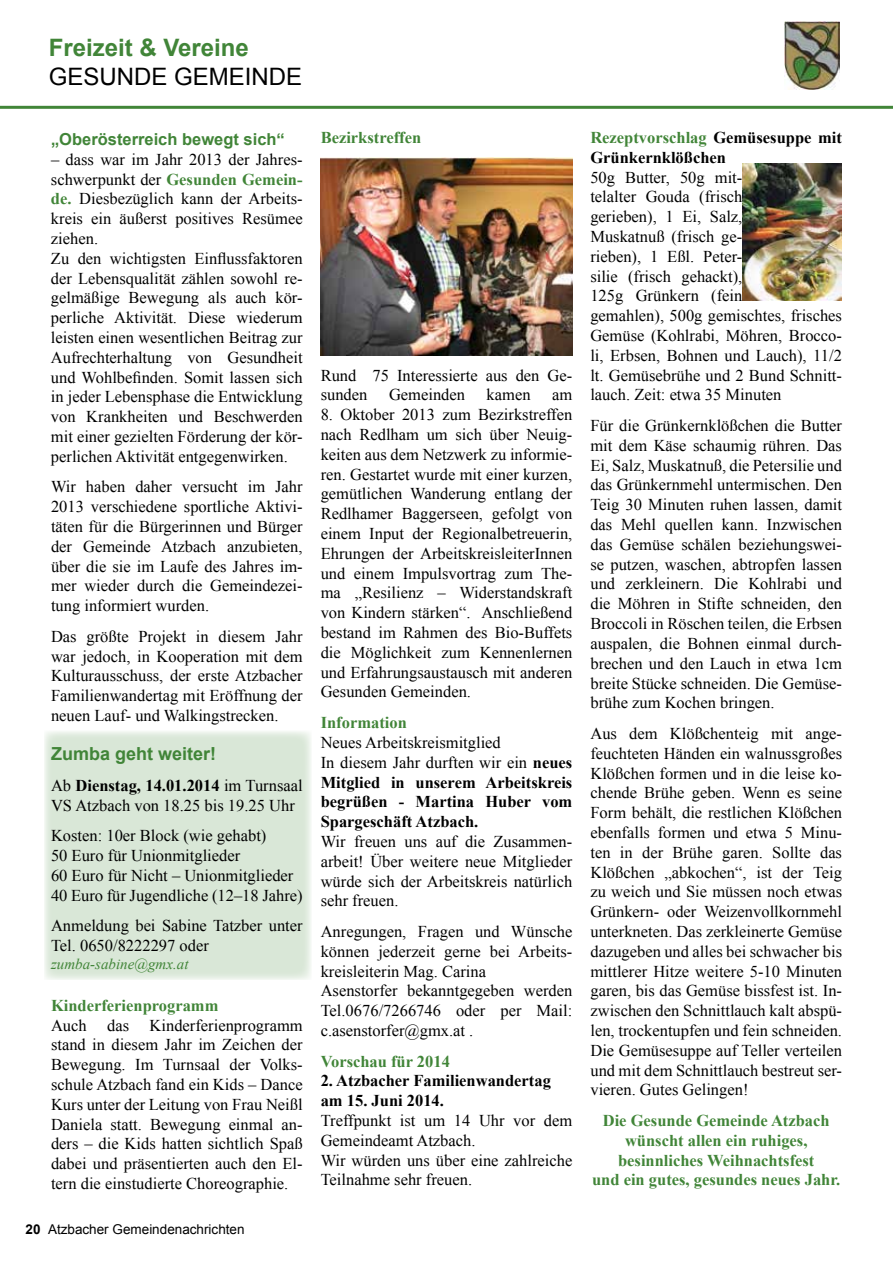
<style>
.page{position:relative;width:893px;height:1263px;background:#fff}
.page>*{position:absolute;margin:0;border:0;box-sizing:border-box;transform-origin:0 0}
.t1{font:700 24px "Arial";color:#418538}
.t2{font:24px "Arial";color:#000}
.t3{font:700 18px "Arial";color:#418538}
.t4{font:16.5px/19.8px "Times New Roman";color:#000}
.t5{font:700 16.5px/19.8px "Times New Roman";color:#000}
.t6{font:700 16.5px/19.8px "Times New Roman";color:#418538;text-align:center}
.t7{font:700 16.5px "Arial";color:#418538}
.t8{font:italic 15px "Times New Roman";color:#418538}
.t9{font:13.5px "Arial";color:#000}
.s1{font-weight:700;color:#418538}
.s2{font-weight:700}
.s3{font-weight:400}
.s4{color:#418538}
</style>
<div class="page">
<hr style="left:0;top:106px;width:893px;height:3px;background:#418538">
<img style="left:784px;top:21px;width:56px;height:68px">
<img style="left:321px;top:157px;width:251px;height:198px">
<div style="left:44px;top:731px;width:268px;height:249px;background:#d9e7d7"></div>
<img style="left:742px;top:164px;width:100px;height:137px">
<h1 class="t1" style="left:49px;top:32px;width:202px">Freizeit &amp; Vereine</h1>
<h1 class="t2" style="left:49px;top:61px;width:255px">gesunde gemeinde</h1>
<p class="t7" style="left:51px;top:128px;width:235px">„Oberösterreich bewegt sich“</p>
<p class="t4" style="left:51px;top:149px;width:253px">– dass war im Jahr 2013 der Jahres&shy;schwerpunkt der <span class="s1">Gesunden Gemein&shy;de.</span> Diesbezüglich kann der Arbeits&shy;kreis ein äußerst positives Resümee ziehen.<br>Zu den wichtigsten Einflussfaktoren der Lebensqualität zählen sowohl re&shy;gelmäßige Bewegung als auch kör&shy;perliche Aktivität. Diese wiederum leisten einen wesentlichen Beitrag zur Aufrechterhaltung von Gesundheit und Wohlbefinden. Somit lassen sich in jeder Lebensphase die Entwicklung von Krankheiten und Beschwerden mit einer gezielten Förderung der kör&shy;perlichen Aktivität entgegenwirken.</p>
<p class="t4" style="left:51px;top:477px;width:253px;text-align:justify">Wir haben daher versucht im Jahr 2013 verschiedene sportliche Aktivi&shy;täten für die Bürgerinnen und Bürger der Gemeinde Atzbach anzubieten, über die sie im Laufe des Jahres im&shy;mer wieder durch die Gemeindezei&shy;tung informiert wurden.</p>
<p class="t4" style="left:51px;top:626px;width:253px;text-align:justify">Das größte Projekt in diesem Jahr war jedoch, in Kooperation mit dem Kulturausschuss, der erste Atzbacher Familienwandertag mit Eröffnung der neuen Lauf- und Walkingstrecken.</p>
<p class="t3" style="left:51px;top:742px;width:167px">Zumba geht weiter!</p>
<p class="t4" style="left:51px;top:775px;width:253px">Ab <span class="s2">Dienstag, 14.01.2014</span> im Turnsaal<br>VS Atzbach von 18.25 bis 19.25 Uhr</p>
<p class="t4" style="left:51px;top:826px;width:253px">Kosten: 10er Block (wie gehabt)<br>50 Euro für Unionmitglieder<br>60 Euro für Nicht – Unionmitglieder 40 Euro für Jugendliche (12–18 Jahre)</p>
<p class="t4" style="left:51px;top:916px;width:253px">Anmeldung bei Sabine Tatzber unter<br>Tel. 0650/8222297 oder</p>
<p class="t8" style="left:51px;top:954px;width:139px">zumba-sabine@gmx.at</p>
<p class="t6" style="left:51px;top:995px;width:169px">Kinderferienprogramm</p>
<p class="t4" style="left:51px;top:1015px;width:253px;text-align:justify">Auch das Kinderferienprogramm stand in diesem Jahr im Zeichen der Bewegung. Im Turnsaal der Volks&shy;schule Atzbach fand ein Kids – Dance Kurs unter der Leitung von Frau Neißl Daniela statt. Bewegung einmal an&shy;ders – die Kids hatten sichtlich Spaß dabei und präsentierten auch den El&shy;tern die einstudierte Choreographie.</p>
<p class="t9" style="left:26px;top:1220px;width:221px"><span class="s2">20</span> Atzbacher Gemeindenachrichten</p>
<p class="t6" style="left:321px;top:127px;width:102px">Bezirkstreffen</p>
<p class="t4" style="left:321px;top:365px;width:253px">Rund 75 Interessierte aus den Ge&shy;sunden</p>
<p class="t4" style="left:389px;top:385px;width:78px">Gemeinden</p>
<p class="t4" style="left:487px;top:385px;width:45px">kamen</p>
<p class="t4" style="left:552px;top:385px;width:22px">am</p>
<p class="t4" style="left:321px;top:405px;width:253px;text-align:justify">8. Oktober 2013 zum Bezirkstreffen nach Redlham um sich über Neuig&shy;keiten aus dem Netzwerk zu informie&shy;ren. Gestartet wurde mit einer kurzen, gemütlichen Wanderung entlang der Redlhamer Baggerseen, gefolgt von einem Input der Regionalbetreuerin, Ehrungen der ArbeitskreisleiterInnen und einem Impulsvortrag zum The&shy;ma „Resilienz – Widerstandskraft von Kindern stärken“. Anschließend bestand im Rahmen des Bio-Buffets die Möglichkeit zum Kennenlernen und Erfahrungsaustausch mit anderen Gesunden Gemeinden.</p>
<p class="t6" style="left:321px;top:712px;width:88px">Information</p>
<p class="t5" style="left:321px;top:732px;width:253px"><span class="s3">Neues Arbeitskreismitglied<br>In diesem Jahr durften wir ein</span> neues<br>Mitglied in unserem Arbeitskreis begrüßen - Martina Huber vom<br>Spargeschäft Atzbach.</p>
<p class="t4" style="left:321px;top:831px;width:253px;text-align:justify">Wir freuen uns auf die Zusammen&shy;arbeit! Über weitere neue Mitglieder würde sich der Arbeitskreis natürlich sehr freuen.</p>
<p class="t4" style="left:321px;top:921px;width:253px">Anregungen, Fragen und Wünsche können jederzeit gerne bei Arbeits&shy;kreisleiterin Mag. Carina<br>Asenstorfer bekanntgegeben werden<br>Tel.0676/7266746 oder per Mail: c.asenstorfer@gmx.at .</p>
<p class="t6" style="left:321px;top:1051px;width:131px">Vorschau für 2014</p>
<p class="t5" style="left:321px;top:1070px;width:232px">2. Atzbacher Familienwandertag am 15. Juni 2014.</p>
<p class="t4" style="left:321px;top:1110px;width:253px">Treffpunkt ist um 14 Uhr vor dem<br>Gemeindeamt Atzbach.<br>Wir würden uns über eine zahlreiche<br>Teilnahme sehr freuen.</p>
<p class="t5" style="left:590px;top:127px;width:253px"><span class="s4">Rezeptvorschlag</span> Gemüsesuppe mit<br>Grünkernklößchen</p>
<p class="t4" style="left:590px;top:167px;width:253px">50g Butter, 50g mit-<br>telalter Gouda (frisch<br>gerieben), 1 Ei, Salz,<br>Muskatnuß (frisch ge-<br>rieben), 1 Eßl. Peter-<br>silie (frisch gehackt),<br>125g Grünkern (fein<br>gemahlen), 500g gemischtes, frisches<br>Gemüse (Kohlrabi, Möhren, Brocco&shy;li, Erbsen, Bohnen und Lauch), 11/2 lt. Gemüsebrühe und 2 Bund Schnitt&shy;lauch. Zeit: etwa 35 Minuten</p>
<p class="t4" style="left:590px;top:415px;width:253px;text-align:justify">Für die Grünkernklößchen die Butter mit dem Käse schaumig rühren. Das Ei, Salz, Muskatnuß, die Petersilie und das Grünkernmehl untermischen. Den Teig 30 Minuten ruhen lassen, damit das Mehl quellen kann. Inzwischen das Gemüse schälen beziehungswei&shy;se putzen, waschen, abtropfen lassen und zerkleinern. Die Kohlrabi und die Möhren in Stifte schneiden, den Broccoli in Röschen teilen, die Erbsen auspalen, die Bohnen einmal durch&shy;brechen und den Lauch in etwa 1cm breite Stücke schneiden. Die Gemüse&shy;brühe zum Kochen bringen.</p>
<p class="t4" style="left:590px;top:723px;width:253px;text-align:justify">Aus dem Klößchenteig mit ange&shy;feuchteten Händen ein walnussgroßes Klößchen formen und in die leise ko&shy;chende Brühe geben. Wenn es seine Form behält, die restlichen Klößchen ebenfalls formen und etwa 5 Minu&shy;ten in der Brühe garen. Sollte das Klößchen „abkochen“, ist der Teig zu weich und Sie müssen noch etwas Grünkern- oder Weizenvollkornmehl unterkneten. Das zerkleinerte Gemüse dazugeben und alles bei schwacher bis mittlerer Hitze weitere 5-10 Minuten garen, bis das Gemüse bissfest ist. In&shy;zwischen den Schnittlauch kalt abspü&shy;len, trockentupfen und fein schneiden.<br>Die Gemüsesuppe auf Teller verteilen und mit dem Schnittlauch bestreut ser&shy;vieren. Gutes Gelingen!</p>
<p class="t6" style="left:592px;top:1110px;width:250px">Die Gesunde Gemeinde Atzbach wünscht allen ein ruhiges, besinnliches Weihnachtsfest<br>und ein gutes, gesundes neues Jahr.</p>
</div>
